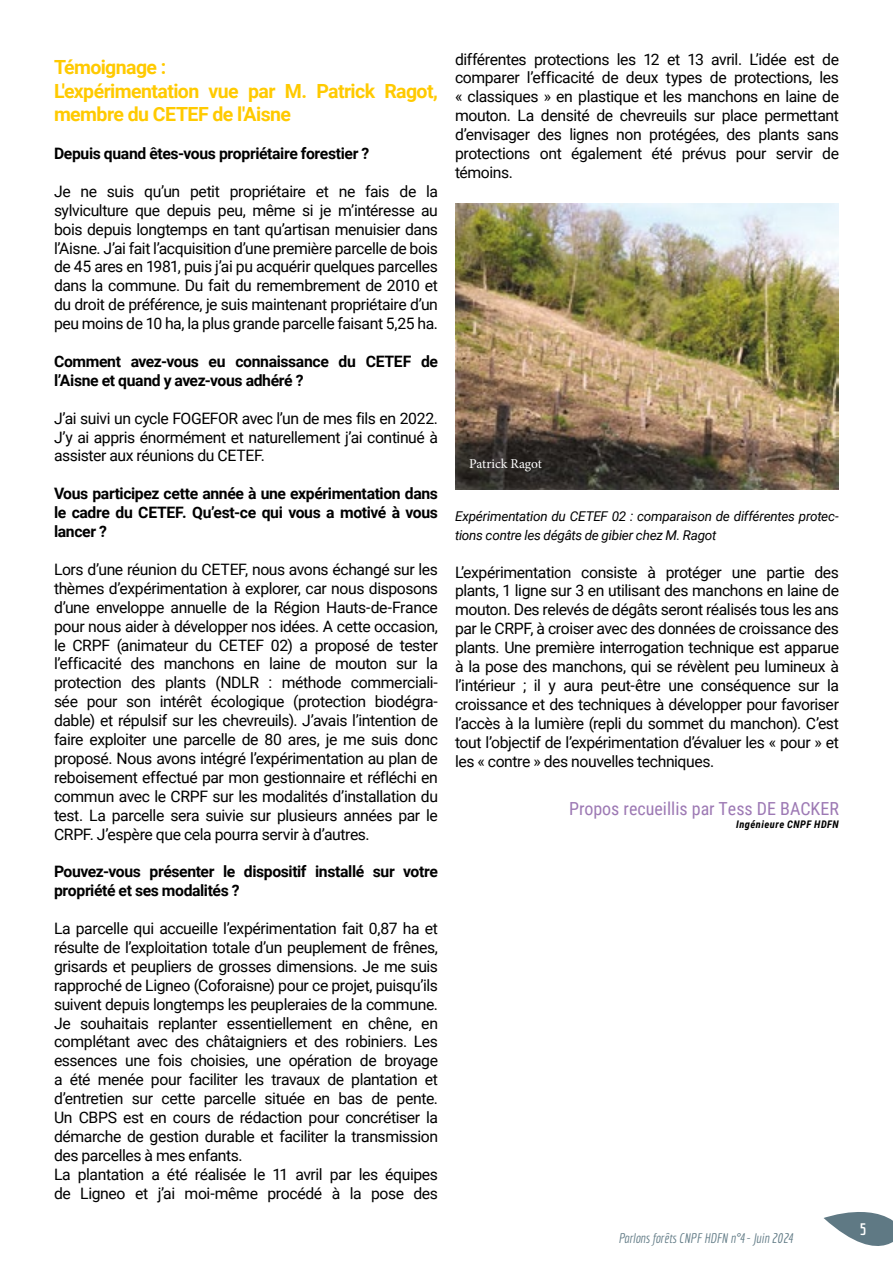
<style>
.page{position:relative;width:893px;height:1263px;background:#fff}
.page>*{position:absolute;margin:0;border:0;box-sizing:border-box;transform-origin:0 0}
.t1{font:700 19.5px/23.4px "Roboto";letter-spacing:-.03em;color:#ffca00}
.t2{font:18px "Roboto Condensed";color:#9d79b4}
.t3{font:700 16.5px "Economica";color:#fff}
.t4{font:15.75px/18.9px "Roboto";letter-spacing:-.025em;color:#000;text-align:justify}
.t5{font:700 15.75px/18.9px "Roboto";letter-spacing:-.025em;color:#000}
.t6{font:italic 13.5px/18.9px "Roboto";letter-spacing:-.02em;color:#000}
.t7{font:italic 13.5px "Economica";color:#5f7984}
.t8{font:13.5px "Minion Pro";letter-spacing:-.005em;color:#fff}
.t9{font:italic 700 10.5px "Roboto Condensed";letter-spacing:.04em;color:#000}
</style>
<div class="page">
<svg style="left:824px;top:1212px;width:69px;height:34px"></svg>
<div style="left:442px;top:190px;width:411px;height:300px;background:#fff;opacity:.2"></div>
<p class="t1" style="left:54px;top:55px;width:385px">Témoignage :<br>L'expérimentation vue par M. Patrick Ragot, membre du CETEF de l'Aisne</p>
<p class="t5" style="left:54px;top:143px;width:317px">Depuis quand êtes-vous propriétaire forestier ?</p>
<p class="t4" style="left:54px;top:181px;width:386px">Je ne suis qu’un petit propriétaire et ne fais de la sylviculture que depuis peu, même si je m’intéresse au bois depuis longtemps en tant qu’artisan menuisier dans l’Aisne. J’ai fait l’acquisition d’une première parcelle de bois de 45 ares en 1981, puis j’ai pu acquérir quelques parcelles dans la commune. Du fait du remembrement de 2010 et du droit de préférence, je suis maintenant propriétaire d’un peu moins de 10 ha, la plus grande parcelle faisant 5,25 ha.</p>
<p class="t5" style="left:54px;top:351px;width:385px">Comment avez-vous eu connaissance du CETEF de l’Aisne et quand y avez-vous adhéré ?</p>
<p class="t4" style="left:54px;top:408px;width:386px">J’ai suivi un cycle FOGEFOR avec l’un de mes fils en 2022.<br>J’y ai appris énormément et naturellement j’ai continué à assister aux réunions du CETEF.</p>
<p class="t5" style="left:54px;top:484px;width:386px;text-align:justify">Vous participez cette année à une expérimentation dans le cadre du CETEF. Qu’est-ce qui vous a motivé à vous lancer ?</p>
<p class="t4" style="left:54px;top:559px;width:386px">Lors d’une réunion du CETEF, nous avons échangé sur les thèmes d’expérimentation à explorer, car nous disposons d’une enveloppe annuelle de la Région Hauts-de-France pour nous aider à développer nos idées. A cette occasion, le CRPF (animateur du CETEF 02) a proposé de tester l’efficacité des manchons en laine de mouton sur la protection des plants (NDLR : méthode commerciali&shy;sée pour son intérêt écologique (protection biodégra&shy;dable) et répulsif sur les chevreuils). J’avais l’intention de faire exploiter une parcelle de 80 ares, je me suis donc proposé. Nous avons intégré l’expérimentation au plan de reboisement effectué par mon gestionnaire et réfléchi en commun avec le CRPF sur les modalités d’installation du test. La parcelle sera suivie sur plusieurs années par le CRPF. J’espère que cela pourra servir à d’autres.</p>
<p class="t5" style="left:54px;top:862px;width:385px">Pouvez-vous présenter le dispositif installé sur votre propriété et ses modalités ?</p>
<p class="t4" style="left:54px;top:918px;width:386px;text-align:left">La parcelle qui accueille l’expérimentation fait 0,87 ha et résulte de l’exploitation totale d’un peuplement de frênes, grisards et peupliers de grosses dimensions. Je me suis rapproché de Ligneo (Coforaisne) pour ce projet, puisqu’ils suivent depuis longtemps les peupleraies de la commune.<br>Je souhaitais replanter essentiellement en chêne, en complétant avec des châtaigniers et des robiniers. Les essences une fois choisies, une opération de broyage a été menée pour faciliter les travaux de plantation et d’entretien sur cette parcelle située en bas de pente.<br>Un CBPS est en cours de rédaction pour concrétiser la démarche de gestion durable et faciliter la transmission des parcelles à mes enfants.<br>La plantation a été réalisée le 11 avril par les équipes de Ligneo et j’ai moi-même procédé à la pose des</p>
<p class="t4" style="left:455px;top:49px;width:386px">différentes protections les 12 et 13 avril. L’idée est de comparer l’efficacité de deux types de protections, les « classiques » en plastique et les manchons en laine de mouton. La densité de chevreuils sur place permettant d’envisager des lignes non protégées, des plants sans protections ont également été prévus pour servir de témoins.</p>
<p class="t8" style="left:469px;top:455px;width:74px">Patrick Ragot</p>
<p class="t6" style="left:455px;top:506px;width:385px">Expérimentation du CETEF 02 : comparaison de différentes protec&shy;tions contre les dégâts de gibier chez M. Ragot</p>
<p class="t4" style="left:455px;top:562px;width:386px">L’expérimentation consiste à protéger une partie des plants, 1 ligne sur 3 en utilisant des manchons en laine de mouton. Des relevés de dégâts seront réalisés tous les ans par le CRPF, à croiser avec des données de croissance des plants. Une première interrogation technique est apparue à la pose des manchons, qui se révèlent peu lumineux à l’intérieur ; il y aura peut-être une conséquence sur la croissance et des techniques à développer pour favoriser l’accès à la lumière (repli du sommet du manchon). C’est tout l’objectif de l’expérimentation d’évaluer les « pour » et les « contre » des nouvelles techniques.</p>
<p class="t2" style="left:569px;top:796px;width:271px">Propos recueillis par Tess DE BACKER</p>
<p class="t9" style="left:736px;top:817px;width:104px">Ingénieure CNPF HDFN</p>
<p class="t7" style="left:619px;top:1230px;width:177px">Parlons forêts CNPF HDFN n°4- Juin 2024</p>
<p class="t3" style="left:860px;top:1219px;width:8px">5</p>
</div>
